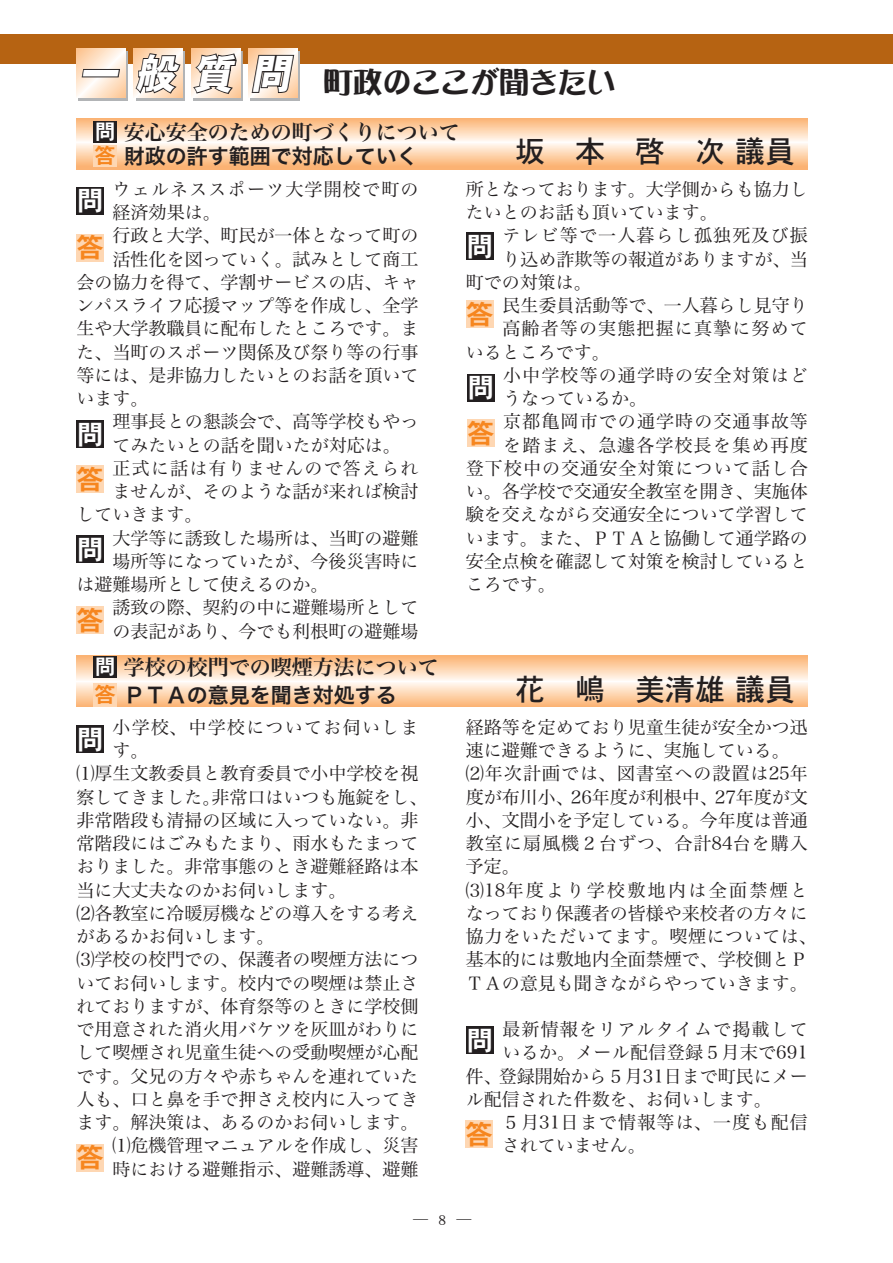
<style>
.page{position:relative;width:893px;height:1263px;background:#fff}
.page>*{position:absolute;margin:0;border:0;box-sizing:border-box;transform-origin:0 0}
.t1{font:30px "DFHS Gothic Std W5 90 pv RKSJ H";color:#231f20}
.t2{font:30px "DFPOP Corn Std W12 90 pv RKSJ H";letter-spacing:-.025em;color:#231f20}
.t3{font:27px "DFHS Gothic Std W7 90 pv RKSJ H";color:#fff}
.t4{font:27px "DFHS Gothic Std W7 90 pv RKSJ H";color:#f6861f}
.t5{font:21px "Hira Min Pro W6 90 pv RKSJ H";color:#231f20}
.t6{font:21px "Hira Kaku Pro W6 90 pv RKSJ H";color:#231f20}
.t7{font:18px/23.2px "Hira Min Pro W3 90 pv RKSJ H";color:#231f20}
.t8{font:18px "Hira Min Pro W3 90 pv RKSJ H";letter-spacing:.065em;color:#231f20}
.t9{font:18px "Hira Min Pro W3 90 pv RKSJ H";letter-spacing:.06em;color:#231f20}
.t10{font:18px "Hira Min Pro W3 90 pv RKSJ H";letter-spacing:.07em;color:#231f20}
.t11{font:15px "DFHS Mincho Std W3 90 pv RKSJ H";color:#231f20}
.s1{font-family:"DFHS Gothic Std W7 90 pv RKSJ H";color:#fff}
.s2{font-family:"DFHS Gothic Std W7 90 pv RKSJ H";color:#f6861f}
</style>
<div class="page">
<div style="left:0;top:34px;width:893px;height:30px;background:#b66312"></div>
<img style="left:79px;top:51px;width:49px;height:49px">
<svg style="left:76px;top:49px;width:49px;height:49px;background:#fee7d2"></svg>
<img style="left:136px;top:51px;width:49px;height:49px">
<svg style="left:134px;top:49px;width:49px;height:49px;background:#fee7d3"></svg>
<img style="left:193px;top:51px;width:49px;height:49px">
<svg style="left:191px;top:49px;width:49px;height:49px;background:#fee7d2"></svg>
<img style="left:251px;top:51px;width:49px;height:49px">
<svg style="left:249px;top:49px;width:49px;height:49px;background:#fee7d3"></svg>
<svg style="left:76px;top:656px;width:732px;height:51px;background:#fdd6b3"></svg>
<div style="left:94px;top:656px;width:23px;height:21px;background:#231f20"></div>
<div style="left:94px;top:683px;width:23px;height:24px;background:#fed7b3"></div>
<svg style="left:76px;top:118px;width:732px;height:51px;background:#fdd4af"></svg>
<div style="left:94px;top:121px;width:23px;height:21px;background:#231f20"></div>
<div style="left:94px;top:145px;width:23px;height:21px;background:#fed7b3"></div>
<div style="left:76px;top:187px;width:28px;height:27px;background:#231f20"></div>
<div style="left:76px;top:420px;width:28px;height:28px;background:#231f20"></div>
<div style="left:467px;top:374px;width:28px;height:28px;background:#231f20"></div>
<div style="left:76px;top:535px;width:28px;height:28px;background:#231f20"></div>
<div style="left:76px;top:725px;width:28px;height:28px;background:#231f20"></div>
<div style="left:466px;top:1027px;width:28px;height:27px;background:#231f20"></div>
<div style="left:466px;top:232px;width:28px;height:28px;background:#231f20"></div>
<div style="left:76px;top:234px;width:28px;height:28px;background:#fed7b3"></div>
<div style="left:76px;top:466px;width:28px;height:27px;background:#fed7b3"></div>
<div style="left:467px;top:419px;width:28px;height:28px;background:#fed7b3"></div>
<div style="left:76px;top:606px;width:28px;height:28px;background:#fed7b3"></div>
<div style="left:76px;top:1144px;width:28px;height:28px;background:#fed7b3"></div>
<div style="left:466px;top:1120px;width:27px;height:28px;background:#fed7b3"></div>
<div style="left:466px;top:301px;width:28px;height:27px;background:#fed7b3"></div>
<h1 class="t2" style="left:78px;top:70px;width:540px"><sup>一般質問</sup> 町政のここが聞きたい</h1>
<p class="t5" style="left:95px;top:124px;width:367px"><span class="s1">問</span> 安心安全のための町づくりについて</p>
<p class="t6" style="left:95px;top:148px;width:346px"><span class="s2">答</span> 財政の許す範囲で対応していく　</p>
<h1 class="t1" style="left:515px;top:139px;width:281px">坂　本　啓　次 議員</h1>
<p class="t8" style="left:113px;top:182px;width:307px">ウェルネススポーツ大学開校で町の</p>
<p class="t7" style="left:113px;top:203px;width:109px">経済効果は。</p>
<p class="t7" style="left:113px;top:226px;width:307px">行政と大学、町民が一体となって町の</p>
<p class="t7" style="left:113px;top:250px;width:307px">活性化を図っていく。試みとして商工</p>
<p class="t7" style="left:76px;top:273px;width:344px">会の協力を得て、学割サービスの店、キャ</p>
<p class="t7" style="left:76px;top:296px;width:344px">ンパスライフ応援マップ等を作成し、全学</p>
<p class="t7" style="left:76px;top:319px;width:344px">生や大学教職員に配布したところです。ま</p>
<p class="t7" style="left:76px;top:343px;width:344px">た、当町のスポーツ関係及び祭り等の行事</p>
<p class="t7" style="left:76px;top:366px;width:344px">等には、是非協力したいとのお話を頂いて</p>
<p class="t7" style="left:76px;top:389px;width:73px">います。</p>
<p class="t7" style="left:113px;top:412px;width:307px">理事長との懇談会で、高等学校もやっ</p>
<p class="t7" style="left:113px;top:436px;width:289px">てみたいとの話を聞いたが対応は。</p>
<p class="t8" style="left:113px;top:461px;width:307px">正式に話は有りませんので答えられ</p>
<p class="t7" style="left:113px;top:482px;width:307px">ませんが、そのような話が来れば検討</p>
<p class="t7" style="left:76px;top:505px;width:127px">していきます。</p>
<p class="t7" style="left:113px;top:529px;width:307px">大学等に誘致した場所は、当町の避難</p>
<p class="t7" style="left:113px;top:552px;width:307px">場所等になっていたが、今後災害時に</p>
<p class="t7" style="left:76px;top:575px;width:253px">は避難場所として使えるのか。</p>
<p class="t7" style="left:113px;top:598px;width:307px">誘致の際、契約の中に避難場所として</p>
<p class="t7" style="left:113px;top:622px;width:307px">の表記があり、今でも利根町の避難場</p>
<p class="t7" style="left:466px;top:180px;width:344px">所となっております。大学側からも協力したいとのお話も頂いています。</p>
<p class="t8" style="left:502px;top:229px;width:307px">テレビ等で一人暮らし孤独死及び振</p>
<p class="t7" style="left:502px;top:250px;width:307px">り込め詐欺等の報道がありますが、当</p>
<p class="t7" style="left:466px;top:273px;width:127px">町での対策は。</p>
<p class="t7" style="left:502px;top:296px;width:307px">民生委員活動等で、一人暮らし見守り</p>
<p class="t8" style="left:502px;top:322px;width:307px">高齢者等の実態把握に真摯に努めて</p>
<p class="t7" style="left:466px;top:343px;width:145px">いるところです。</p>
<p class="t9" style="left:503px;top:368px;width:306px">小中学校等の通学時の安全対策はど</p>
<p class="t7" style="left:503px;top:389px;width:145px">うなっているか。</p>
<p class="t9" style="left:503px;top:415px;width:306px">京都亀岡市での通学時の交通事故等</p>
<p class="t8" style="left:503px;top:438px;width:306px">を踏まえ、急遽各学校長を集め再度</p>
<p class="t9" style="left:466px;top:461px;width:343px">登下校中の交通安全対策について話し合</p>
<p class="t7" style="left:466px;top:482px;width:344px">い。各学校で交通安全教室を開き、実施体</p>
<p class="t7" style="left:466px;top:505px;width:344px">験を交えながら交通安全について学習して</p>
<p class="t7" style="left:466px;top:529px;width:344px">います。また、ＰＴＡと協働して通学路の</p>
<p class="t7" style="left:466px;top:552px;width:344px">安全点検を確認して対策を検討していると</p>
<p class="t7" style="left:466px;top:575px;width:91px">ころです。</p>
<h2 class="t3" style="left:77px;top:190px;width:29px">問</h2>
<h2 class="t4" style="left:77px;top:237px;width:28px">答</h2>
<h2 class="t3" style="left:467px;top:235px;width:28px">問</h2>
<h2 class="t4" style="left:467px;top:304px;width:28px">答</h2>
<h2 class="t3" style="left:467px;top:377px;width:28px">問</h2>
<h2 class="t4" style="left:467px;top:422px;width:28px">答</h2>
<h2 class="t3" style="left:77px;top:424px;width:29px">問</h2>
<h2 class="t4" style="left:77px;top:469px;width:28px">答</h2>
<h2 class="t3" style="left:77px;top:539px;width:29px">問</h2>
<h2 class="t4" style="left:77px;top:609px;width:28px">答</h2>
<p class="t5" style="left:95px;top:659px;width:346px"><span class="s1">問</span>学校の校門での喫煙方法について</p>
<p class="t6" style="left:95px;top:687px;width:304px"><span class="s2">答</span> ＰＴＡの意見を聞き対処する</p>
<p class="t10" style="left:113px;top:720px;width:307px">小学校、中学校についてお伺いしま</p>
<p class="t7" style="left:113px;top:741px;width:37px">す。</p>
<p class="t7" style="left:76px;top:765px;width:344px">⑴厚生文教委員と教育委員で小中学校を視</p>
<p class="t7" style="left:76px;top:788px;width:352px">察してきました。非常口はいつも施錠をし、</p>
<p class="t7" style="left:76px;top:811px;width:343px">非常階段も清掃の区域に入っていない。非</p>
<p class="t7" style="left:76px;top:834px;width:343px">常階段にはごみもたまり、雨水もたまって</p>
<p class="t7" style="left:76px;top:858px;width:343px">おりました。非常事態のとき避難経路は本</p>
<p class="t7" style="left:76px;top:881px;width:271px">当に大丈夫なのかお伺いします。</p>
<p class="t7" style="left:76px;top:904px;width:343px">⑵各教室に冷暖房機などの導入をする考え</p>
<p class="t7" style="left:76px;top:927px;width:199px">があるかお伺いします。</p>
<p class="t7" style="left:76px;top:951px;width:343px">⑶学校の校門での、保護者の喫煙方法につ</p>
<p class="t7" style="left:76px;top:974px;width:343px">いてお伺いします。校内での喫煙は禁止さ</p>
<p class="t7" style="left:76px;top:997px;width:343px">れておりますが、体育祭等のときに学校側</p>
<p class="t7" style="left:76px;top:1020px;width:343px">で用意された消火用バケツを灰皿がわりに</p>
<p class="t7" style="left:76px;top:1044px;width:343px">して喫煙され児童生徒への受動喫煙が心配</p>
<p class="t7" style="left:76px;top:1067px;width:343px">です。父兄の方々や赤ちゃんを連れていた</p>
<p class="t7" style="left:76px;top:1090px;width:343px">人も、口と鼻を手で押さえ校内に入ってき</p>
<p class="t7" style="left:76px;top:1113px;width:343px">ます。解決策は、あるのかお伺いします。</p>
<p class="t7" style="left:113px;top:1137px;width:307px">⑴危機管理マニュアルを作成し、災害</p>
<p class="t7" style="left:113px;top:1160px;width:307px">時における避難指示、避難誘導、避難</p>
<h2 class="t3" style="left:77px;top:728px;width:29px">問</h2>
<h2 class="t4" style="left:77px;top:1147px;width:28px">答</h2>
<h1 class="t1" style="left:515px;top:677px;width:281px">花　嶋　美清雄 議員</h1>
<p class="t7" style="left:466px;top:718px;width:353px">経路等を定めており児童生徒が安全かつ迅速に避難できるように、実施している。<br>⑵年次計画では、図書室への設置は25年度が布川小、26年度が利根中、27年度が文小、文間小を予定している。今年度は普通教室に扇風機２台ずつ、合計84台を購入予定。<br>⑶18年度より学校敷地内は全面禁煙となっており保護者の皆様や来校者の方々に協力をいただいてます。喫煙については、基本的には敷地内全面禁煙で、学校側とＰ<br>ＴＡの意見も聞きながらやっていきます。</p>
<p class="t8" style="left:502px;top:1023px;width:307px">最新情報をリアルタイムで掲載して</p>
<p class="t7" style="left:502px;top:1044px;width:307px">いるか。メール配信登録５月末で691</p>
<p class="t7" style="left:466px;top:1067px;width:344px">件、登録開始から５月31日まで町民にメー</p>
<p class="t7" style="left:466px;top:1090px;width:307px">ル配信された件数を、お伺いします。</p>
<p class="t10" style="left:502px;top:1116px;width:308px">５月31日まで情報等は、一度も配信</p>
<p class="t7" style="left:502px;top:1137px;width:145px">されていません。</p>
<h2 class="t3" style="left:467px;top:1030px;width:28px">問</h2>
<h2 class="t4" style="left:466px;top:1123px;width:28px">答</h2>
<p class="t11" style="left:413px;top:1214px;width:60px">― 8 ―</p>
</div>
